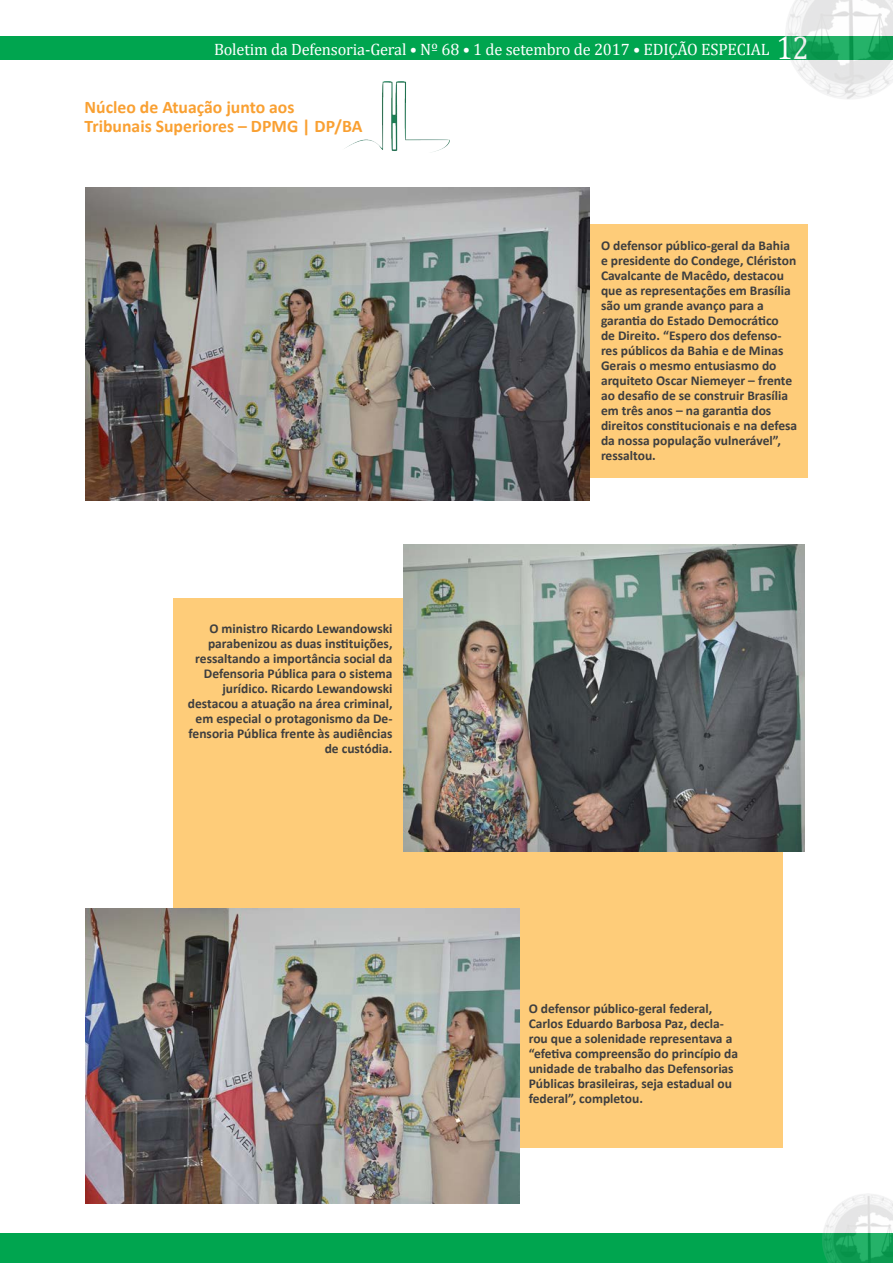
<style>
.page{position:relative;width:893px;height:1263px;background:#fff}
.page>*{position:absolute;margin:0;border:0;box-sizing:border-box;transform-origin:0 0}
.t1{font:700 17.7px/19px "Calibri";color:#f9a032}
.t2{font:16.5px "Cambria";letter-spacing:-.01em;color:#fff}
.Texto-legenda{font:700 13.5px/15px "Calibri";color:#3e3e3f}
.s1{font-size:33px}
</style>
<div class="page">
<div style="left:0;top:36px;width:893px;height:24px;background:#00a54f"></div>
<div style="left:0;top:1234px;width:893px;height:29px;background:#00a54f"></div>
<img style="left:823px;top:1194px;width:70px;height:69px">
<img style="left:786px;top:0;width:107px;height:99px">
<img style="left:344px;top:81px;width:106px;height:71px">
<div style="left:173px;top:598px;width:609px;height:550px;background:#fecc79"></div>
<div style="left:361px;top:225px;width:447px;height:253px;background:#fecc79"></div>
<img style="left:85px;top:188px;width:504px;height:313px">
<img style="left:404px;top:544px;width:401px;height:307px">
<img style="left:85px;top:908px;width:434px;height:295px">
<p class="t2" style="left:214px;top:39px;width:596px">Boletim da Defensoria-Geral • Nº 68 • 1 de setembro de 2017 • EDIÇÃO ESPECIAL <span class="s1">12</span></p>
<h1 class="t1" style="left:85px;top:98px;width:279px">Núcleo de Atuação junto aos<br>Tribunais Superiores – DPMG | DP/BA</h1>
<p class="Texto-legenda" style="left:188px;top:621px;width:206px;text-align:right">O ministro Ricardo Lewandowski parabenizou as duas instituições, ressaltando a importância social da<br>Defensoria Pública para o sistema jurídico. Ricardo Lewandowski destacou a atuação na área criminal, em especial o protagonismo da De&shy;fensoria Pública frente às audiências de custódia.</p>
<p class="Texto-legenda" style="left:601px;top:238px;width:198px">O defensor público-geral da Bahia e presidente do Condege, Clériston<br>Cavalcante de Macêdo, destacou que as representações em Brasília são um grande avanço para a garantia do Estado Democrático<br>de Direito. “Espero dos defenso&shy;res públicos da Bahia e de Minas<br>Gerais o mesmo entusiasmo do arquiteto Oscar Niemeyer – frente ao desafio de se construir Brasília em três anos – na garantia dos direitos constitucionais e na defesa da nossa população vulnerável”, ressaltou.</p>
<p class="Texto-legenda" style="left:529px;top:1001px;width:211px">O defensor público-geral federal, Carlos Eduardo Barbosa Paz, decla&shy;rou que a solenidade representava a “efetiva compreensão do princípio da unidade de trabalho das Defensorias Públicas brasileiras, seja estadual ou federal”, completou.</p>
</div>
